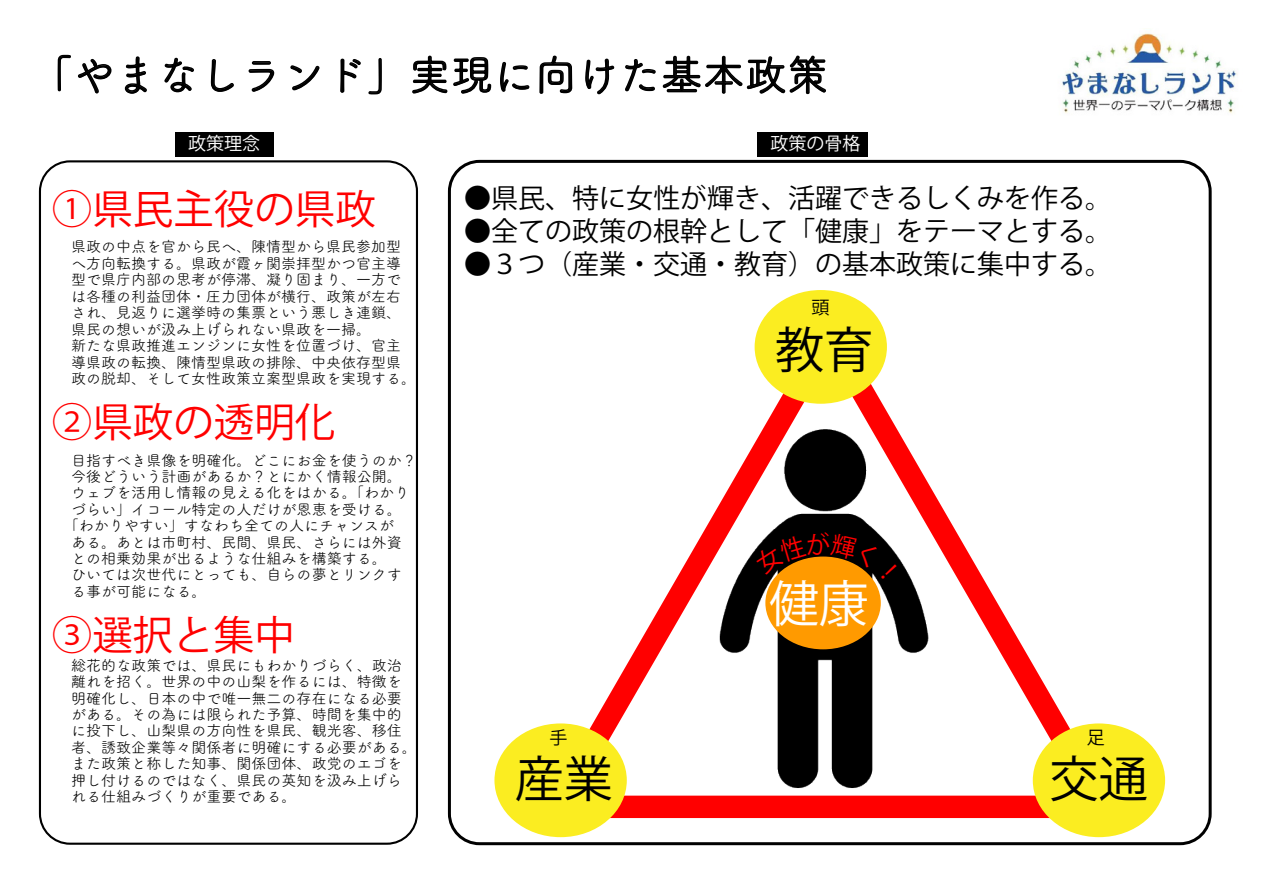
<style>
.page{position:relative;width:1263px;height:893px;background:#fff}
.page>*{position:absolute;margin:0;border:0;box-sizing:border-box;transform-origin:0 0}
.t1{font:620.55px "Koz Go Pr 6 N";color:#f00}
.t2{font:49.95px "Koz Go Pr 6 N";color:#fff}
.t3{font:49.2px "Koz Go Pr 6 N";color:#000}
.t4{font:42px "Tsuku A Rd Gothic";color:#000}
.t5{font:40.5px "Koz Go Pr 6 N";color:#f00}
.t6{font:27px "Koz Go Pr 6 N";color:#000}
.t7{font:18px "Koz Go Pr 6 N";color:#fff}
.t8{font:18px "Koz Go Pr 6 N";color:#000}
.t9{font:15px/16.5px "Tsuku A Rd Gothic";color:#000}
</style>
<div class="page">
<img style="left:583px;top:429px;width:488px;height:379px">
<div style="left:175px;top:133px;width:98px;height:24px;background:#000"></div>
<div style="left:765px;top:556px;width:116px;height:93px;background:#ff9a00;border-radius:50%"></div>
<div style="left:1033px;top:723px;width:132px;height:114px;background:#fbed21;border-radius:50%"></div>
<div style="left:494px;top:723px;width:133px;height:114px;background:#fbed21;border-radius:50%"></div>
<svg style="left:57px;top:54px;width:55px;height:40px"></svg>
<svg style="left:124px;top:56px;width:23px;height:38px"></svg>
<svg style="left:164px;top:57px;width:30px;height:36px"></svg>
<svg style="left:210px;top:59px;width:24px;height:33px"></svg>
<svg style="left:248px;top:61px;width:27px;height:31px"></svg>
<svg style="left:290px;top:65px;width:30px;height:26px"></svg>
<svg style="left:340px;top:58px;width:21px;height:35px"></svg>
<svg style="left:368px;top:58px;width:14px;height:37px"></svg>
<svg style="left:412px;top:55px;width:80px;height:39px"></svg>
<svg style="left:500px;top:61px;width:30px;height:31px"></svg>
<svg style="left:539px;top:55px;width:34px;height:39px"></svg>
<svg style="left:585px;top:58px;width:30px;height:37px"></svg>
<svg style="left:625px;top:59px;width:31px;height:33px"></svg>
<svg style="left:662px;top:55px;width:164px;height:40px"></svg>
<img style="left:1062px;top:33px;width:176px;height:80px">
<div style="left:755px;top:290px;width:132px;height:114px;background:#fbed21;border-radius:50%"></div>
<div style="left:448px;top:160px;width:764px;height:685px;border:3px solid #000;border-radius:30px"></div>
<div style="left:39px;top:160px;width:379px;height:685px;border:2px solid #000;border-radius:30px"></div>
<div style="left:757px;top:133px;width:111px;height:24px;background:#000"></div>
<svg style="left:753px;top:532px;width:144px;height:47px"></svg>
<h3 class="t4" style="left:31px;top:43px;width:800px">「やまなしランド」実現に向けた基本政策</h3>
<p class="t7" style="left:188px;top:134px;width:73px">政策理念</p>
<p class="t7" style="left:770px;top:134px;width:91px">政策の骨格</p>
<h3 class="t5" style="left:52px;top:187px;width:326px">①県民主役の県政</h3>
<h3 class="t6" style="left:464px;top:183px;width:649px">●県民、特に女性が輝き、活躍できるしくみを作る。</h3>
<h3 class="t6" style="left:464px;top:216px;width:649px">●全ての政策の根幹として「健康」をテーマとする。</h3>
<h3 class="t6" style="left:464px;top:249px;width:649px">●３つ（産業・交通・教育）の基本政策に集中する。</h3>
<p class="t9" style="left:71px;top:238px;width:346px">県政の中点を官から民へ、陳情型から県民参加型へ方向転換する。県政が霞ヶ関崇拝型かつ官主導型で県庁内部の思考が停滞、凝り固まり、一方では各種の利益団体・圧力団体が横行、政策が左右され、見返りに選挙時の集票という悪しき連鎖、県民の想いが汲み上げられない県政を一掃。<br>新たな県政推進エンジンに女性を位置づけ、官主導県政の転換、陳情型県政の排除、中央依存型県政の脱却、そして女性政策立案型県政を実現する。</p>
<p class="t8" style="left:811px;top:297px;width:19px">頭</p>
<h1 class="t1" style="left:520px;top:248px;width:622px">△</h1>
<h3 class="t3" style="left:775px;top:322px;width:100px">教育</h3>
<h3 class="t5" style="left:52px;top:399px;width:285px">②県政の透明化</h3>
<p class="t9" style="left:71px;top:451px;width:347px">目指すべき県像を明確化。どこにお金を使うのか？</p>
<p class="t9" style="left:71px;top:467px;width:332px">今後どういう計画があるか？とにかく情報公開。</p>
<p class="t9" style="left:71px;top:484px;width:340px">ウェブを活用し情報の見える化をはかる。「わかり</p>
<p class="t9" style="left:71px;top:500px;width:332px">づらい」イコール特定の人だけが恩恵を受ける。</p>
<p class="t9" style="left:64px;top:516px;width:332px">「わかりやすい」すなわち全ての人にチャンスが</p>
<p class="t9" style="left:71px;top:533px;width:332px">ある。あとは市町村、民間、県民、さらには外資</p>
<p class="t9" style="left:71px;top:549px;width:317px">との相乗効果が出るような仕組みを構築する。</p>
<p class="t9" style="left:71px;top:565px;width:332px">ひいては次世代にとっても、自らの夢とリンクす</p>
<p class="t9" style="left:71px;top:582px;width:137px">る事が可能になる。</p>
<h2 class="t2" style="left:769px;top:575px;width:101px">健康</h2>
<h3 class="t5" style="left:52px;top:612px;width:245px">③選択と集中</h3>
<p class="t9" style="left:71px;top:656px;width:347px">総花的な政策では、県民にもわかりづらく、政治離れを招く。世界の中の山梨を作るには、特徴を明確化し、日本の中で唯一無二の存在になる必要がある。その為には限られた予算、時間を集中的に投下し、山梨県の方向性を県民、観光客、移住者、誘致企業等々関係者に明確にする必要がある。また政策と称した知事、関係団体、政党のエゴを押し付けるのではなく、県民の英知を汲み上げられる仕組みづくりが重要である。</p>
<p class="t8" style="left:550px;top:727px;width:19px">手</p>
<p class="t8" style="left:1087px;top:727px;width:19px">足</p>
<h3 class="t3" style="left:515px;top:751px;width:100px">産業</h3>
<h3 class="t3" style="left:1049px;top:751px;width:100px">交通</h3>
</div>
